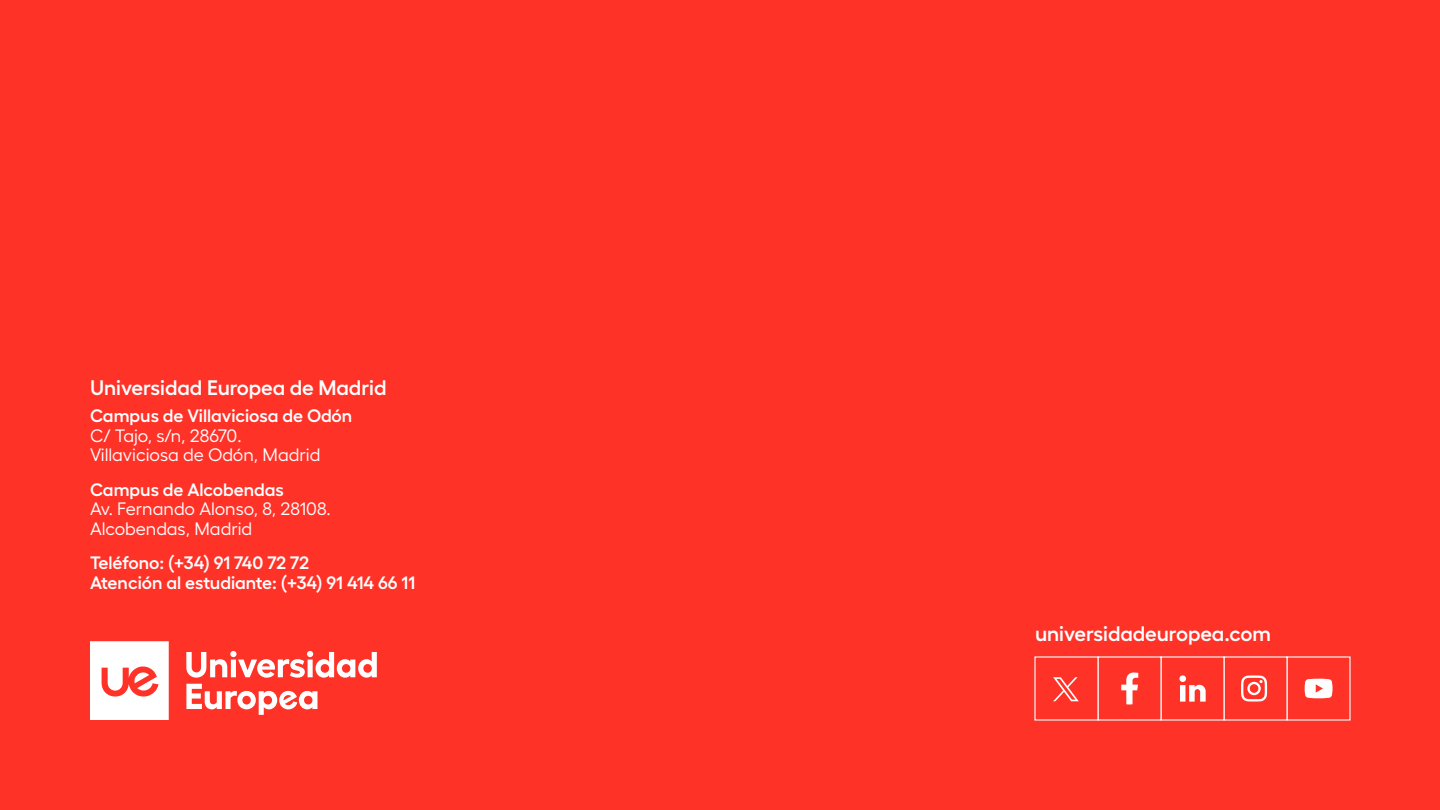
<style>
.page{position:relative;width:1440px;height:810px;background:#ff3228}
.page>*{position:absolute;margin:0;border:0;box-sizing:border-box;transform-origin:0 0}
.t1{font:600 21px "Hellix";color:#fff}
.t2{font:600 18px/19.5px "Hellix";color:#fff}
.t3{font:18px/19.5px "Hellix";color:#fff}
</style>
<div class="page">
<svg style="left:90px;top:641px;width:79px;height:79px;background:#ffe0de"></svg>
<svg style="left:186px;top:651px;width:191px;height:27px"></svg>
<svg style="left:186px;top:684px;width:131px;height:31px"></svg>
<svg style="left:1305px;top:679px;width:28px;height:19px"></svg>
<div style="left:1223px;top:656px;width:65px;height:65px;background:#ff3228;border:1px solid #fff"></div>
<svg style="left:1241px;top:675px;width:26px;height:27px"></svg>
<div style="left:1160px;top:656px;width:65px;height:65px;background:#ff3228;border:1px solid #fff"></div>
<svg style="left:1179px;top:675px;width:27px;height:27px"></svg>
<div style="left:1097px;top:656px;width:65px;height:65px;background:#ff3228;border:1px solid #fff"></div>
<svg style="left:1121px;top:673px;width:17px;height:31px"></svg>
<div style="left:1034px;top:656px;width:65px;height:65px;background:#ff3228"></div>
<svg style="left:1053px;top:677px;width:26px;height:24px"></svg>
<p class="t1" style="left:90px;top:371px;width:298px">Universidad Europea de Madrid</p>
<p class="t2" style="left:90px;top:404px;width:264px">Campus de Villaviciosa de Odón</p>
<p class="t3" style="left:90px;top:424px;width:232px">C/ Tajo, s/n, 28670.<br>Villaviciosa de Odón, Madrid</p>
<p class="t2" style="left:90px;top:478px;width:195px">Campus de Alcobendas</p>
<p class="t3" style="left:90px;top:498px;width:242px">Av. Fernando Alonso, 8, 28108.<br>Alcobendas, Madrid</p>
<p class="t2" style="left:90px;top:551px;width:327px">Teléfono: (+34) 91 740 72 72<br>Atención al estudiante: (+34) 91 414 66 11</p>
<p class="t1" style="left:1035px;top:617px;width:238px">universidadeuropea.com</p>
</div>
